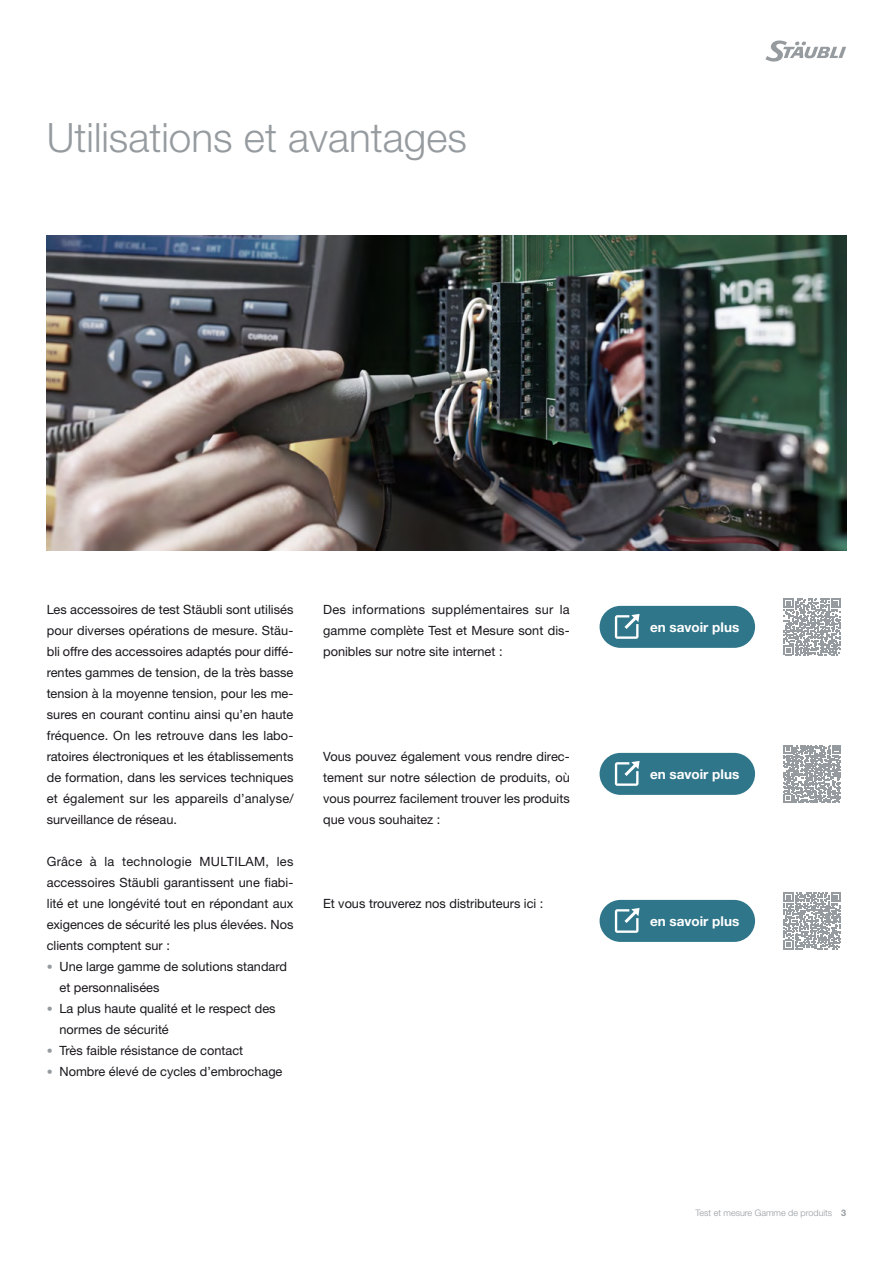
<style>
.page{position:relative;width:893px;height:1263px;background:#fff}
.page>*{position:absolute;margin:0;border:0;box-sizing:border-box;transform-origin:0 0}
.Headline_Inside_FR{font:300 40.5px "Helvetica Neue LTW1 G";color:#969b9f}
.Icon_Text{font:700 13.5px "Helvetica Neue LTW1 G";color:#fff}
.RunningText_Inside_FR{font:12.75px/21px "Helvetica Neue LTW1 G";color:#1a171c;text-align:justify}
.t1{font:300 9px "Helvetica Neue LTW1 G";color:#969b9f}
.s1{font-weight:300;font-size:12px;color:#969b9f}
.s2{font-weight:700}
</style>
<div class="page">
<svg style="left:765px;top:40px;width:81px;height:22px"></svg>
<img style="left:47px;top:236px;width:799px;height:315px">
<svg style="left:784px;top:598px;width:57px;height:57px"></svg>
<svg style="left:783px;top:745px;width:58px;height:58px"></svg>
<svg style="left:784px;top:892px;width:57px;height:57px"></svg>
<div style="left:600px;top:606px;width:155px;height:42px;background:#30768a;border-radius:21px"></div>
<svg style="left:615px;top:614px;width:25px;height:25px"></svg>
<div style="left:600px;top:753px;width:155px;height:42px;background:#30768a;border-radius:21px"></div>
<svg style="left:615px;top:761px;width:25px;height:25px"></svg>
<div style="left:600px;top:900px;width:155px;height:42px;background:#30768a;border-radius:21px"></div>
<svg style="left:615px;top:908px;width:25px;height:25px"></svg>
<p class="Headline_Inside_FR" style="left:47px;top:113px;width:422px">Utilisations et avantages</p>
<p class="RunningText_Inside_FR" style="left:47px;top:599px;width:248px">Les accessoires de test Stäubli sont utilisés pour diverses opérations de mesure. Stäu&shy;bli offre des accessoires adaptés pour diffé&shy;rentes gammes de tension, de la très basse tension à la moyenne tension, pour les me&shy;sures en courant continu ainsi qu’en haute fréquence. On les retrouve dans les labo&shy;ratoires électroniques et les établissements de formation, dans les services techniques et également sur les appareils d’analyse/ surveillance de réseau.</p>
<p class="RunningText_Inside_FR" style="left:47px;top:851px;width:248px">Grâce à la technologie MULTILAM, les accessoires Stäubli garantissent une fiabi&shy;lité et une longévité tout en répondant aux exigences de sécurité les plus élevées. Nos clients comptent sur :</p>
<p class="RunningText_Inside_FR" style="left:60px;top:956px;width:229px;text-indent:-13px"><span class="s1">•</span> Une large gamme de solutions standard et personnalisées</p>
<p class="RunningText_Inside_FR" style="left:60px;top:998px;width:218px;text-indent:-13px"><span class="s1">•</span> La plus haute qualité et le respect des normes de sécurité</p>
<p class="RunningText_Inside_FR" style="left:47px;top:1040px;width:198px"><span class="s1">•</span> Très faible résistance de contact</p>
<p class="RunningText_Inside_FR" style="left:47px;top:1061px;width:237px"><span class="s1">•</span> Nombre élevé de cycles d’embrochage</p>
<p class="RunningText_Inside_FR" style="left:323px;top:599px;width:248px">Des informations supplémentaires sur la gamme complète Test et Mesure sont dis&shy;ponibles sur notre site internet :</p>
<p class="RunningText_Inside_FR" style="left:323px;top:746px;width:248px">Vous pouvez également vous rendre direc&shy;tement sur notre sélection de produits, où vous pourrez facilement trouver les produits que vous souhaitez :</p>
<p class="RunningText_Inside_FR" style="left:323px;top:893px;width:222px">Et vous trouverez nos distributeurs ici :</p>
<p class="Icon_Text" style="left:650px;top:619px;width:91px">en savoir plus</p>
<p class="Icon_Text" style="left:650px;top:766px;width:91px">en savoir plus</p>
<p class="Icon_Text" style="left:650px;top:913px;width:91px">en savoir plus</p>
<p class="t1" style="left:695px;top:1207px;width:152px">Test et mesure Gamme de produits <span class="s2">3</span></p>
</div>
